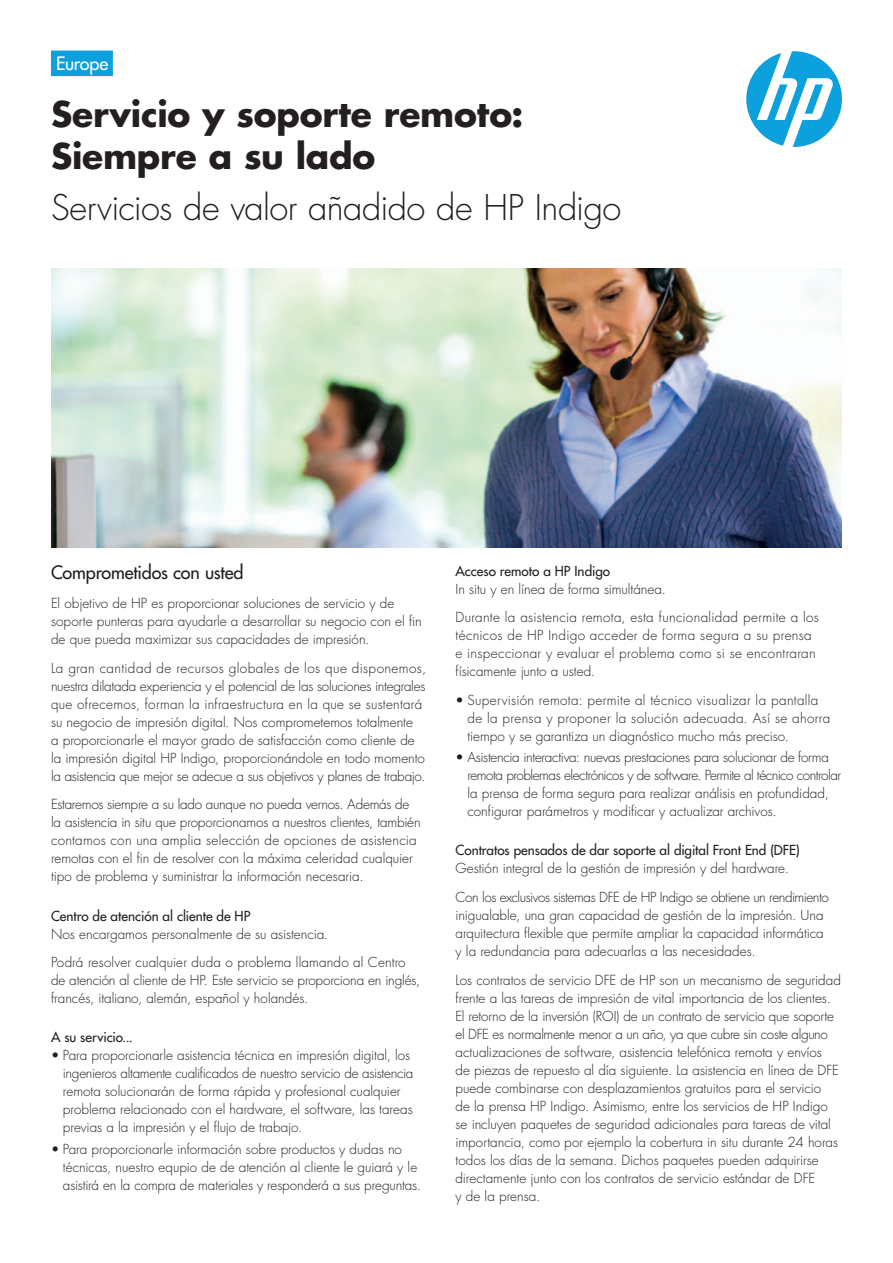
<style>
.page{position:relative;width:893px;height:1263px;background:#fff}
.page>*{position:absolute;margin:0;border:0;box-sizing:border-box;transform-origin:0 0}
.Header_Bold_40_45{font:700 34.5px/42px "Futura Std";letter-spacing:-.005em;color:#231f20}
.Header_Bold_40_45-2{font:300 34.5px "Futura Std";letter-spacing:-.015em;color:#231f20}
.intro_emphasized_tex{font:500 18px "Futura Std";letter-spacing:-.01em;color:#231f20}
.Cover_1{font:500 18px "Futura Std";letter-spacing:-.02em;color:#fff}
.Body_text_9_12pt{font:300 13.5px/18px "Futura Std";letter-spacing:-.005em;color:#231f20}
.intro_emphasized_tex-2{font:300 13.5px/18px "Futura Std";color:#231f20}
.Body_text_9_12pt-2{font:300 13.5px/18px "Futura Std";letter-spacing:.025em;color:#231f20}
.Body_text_9_12pt-3{font:300 13.5px/18px "Futura Std";letter-spacing:.02em;color:#231f20}
.Medium_Body_Copy{font:500 13.5px "Futura Std";color:#231f20}
.Body_text_9_12pt-4{font:500 13.5px "Futura Std";color:#231f20}
.s1{color:#0ca0dd}
</style>
<div class="page">
<img style="left:51px;top:269px;width:791px;height:278px">
<div style="left:51px;top:51px;width:62px;height:25px;background:#0ca0dd"></div>
<svg style="left:746px;top:51px;width:96px;height:96px"></svg>
<p class="Cover_1" style="left:56px;top:52px;width:58px">Europe<span class="s1">.</span></p>
<p class="Header_Bold_40_45" style="left:51px;top:93px;width:474px">Servicio y soporte remoto:<br>Siempre a su lado</p>
<p class="Header_Bold_40_45-2" style="left:51px;top:186px;width:572px">Servicios de valor añadido de HP Indigo</p>
<p class="intro_emphasized_tex" style="left:51px;top:561px;width:194px">Comprometidos con usted</p>
<p class="intro_emphasized_tex-2" style="left:51px;top:594px;width:372px">El objetivo de HP es proporcionar soluciones de servicio y de soporte punteras para ayudarle a desarrollar su negocio con el fin de que pueda maximizar sus capacidades de impresión.</p>
<p class="intro_emphasized_tex-2" style="left:51px;top:659px;width:377px">La gran cantidad de recursos globales de los que disponemos, nuestra dilatada experiencia y el potencial de las soluciones integrales que ofrecemos, forman la infraestructura en la que se sustentará su negocio de impresión digital. Nos comprometemos totalmente<br>a proporcionarle el mayor grado de satisfacción como cliente de la impresión digital HP Indigo, proporcionándole en todo momento la asistencia que mejor se adecue a sus objetivos y planes de trabajo.</p>
<p class="Body_text_9_12pt" style="left:51px;top:796px;width:371px">Estaremos siempre a su lado aunque no pueda vernos. Además de la asistencia in situ que proporcionamos a nuestros clientes, también contamos con una amplia selección de opciones de asistencia remotas con el fin de resolver con la máxima celeridad cualquier tipo de problema y suministrar la información necesaria.</p>
<p class="Medium_Body_Copy" style="left:51px;top:907px;width:201px">Centro de atención al cliente de HP</p>
<p class="Body_text_9_12pt" style="left:51px;top:925px;width:279px">Nos encargamos personalmente de su asistencia.</p>
<p class="Body_text_9_12pt" style="left:51px;top:954px;width:371px">Podrá resolver cualquier duda o problema llamando al Centro de atención al cliente de HP. Este servicio se proporciona en inglés, francés, italiano, alemán, español y holandés.</p>
<p class="Medium_Body_Copy" style="left:51px;top:1029px;width:83px">A su servicio...</p>
<p class="Body_text_9_12pt" style="left:63px;top:1047px;width:352px;text-indent:-12px">• Para proporcionarle asistencia técnica en impresión digital, los ingenieros altamente cualificados de nuestro servicio de asistencia remota solucionarán de forma rápida y profesional cualquier problema relacionado con el hardware, el software, las tareas previas a la impresión y el flujo de trabajo.</p>
<p class="Body_text_9_12pt" style="left:63px;top:1140px;width:360px;text-indent:-12px">• Para proporcionarle información sobre productos y dudas no técnicas, nuestro equpio de de atención al cliente le guiará y le asistirá en la compra de materiales y responderá a sus preguntas.</p>
<p class="Body_text_9_12pt-4" style="left:455px;top:562px;width:156px">Acceso remoto a HP Indigo</p>
<p class="Body_text_9_12pt" style="left:455px;top:580px;width:212px">In situ y en línea de forma simultánea.</p>
<p class="Body_text_9_12pt-2" style="left:455px;top:609px;width:365px">Durante la asistencia remota, esta funcionalidad permite a los técnicos de HP Indigo acceder de forma segura a su prensa e inspeccionar y evaluar el problema como si se encontraran físicamente junto a usted.</p>
<p class="Body_text_9_12pt-3" style="left:467px;top:691px;width:364px;text-indent:-12px">• Supervisión remota: permite al técnico visualizar la pantalla de la prensa y proponer la solución adecuada. Así se ahorra tiempo y se garantiza un diagnóstico mucho más preciso.</p>
<p class="Body_text_9_12pt" style="left:467px;top:749px;width:375px;text-indent:-12px">• Asistencia interactiva: nuevas prestaciones para solucionar de forma remota problemas electrónicos y de software. Permite al técnico controlar la prensa de forma segura para realizar análisis en profundidad, configurar parámetros y modificar y actualizar archivos.</p>
<p class="Medium_Body_Copy" style="left:455px;top:842px;width:346px">Contratos pensados de dar soporte al digital Front End (DFE)</p>
<p class="Body_text_9_12pt" style="left:455px;top:860px;width:335px">Gestión integral de la gestión de impresión y del hardware.</p>
<p class="Body_text_9_12pt" style="left:455px;top:888px;width:375px">Con los exclusivos sistemas DFE de HP Indigo se obtiene un rendimiento inigualable, una gran capacidad de gestión de la impresión. Una arquitectura flexible que permite ampliar la capacidad informática y la redundancia para adecuarlas a las necesidades.</p>
<p class="Body_text_9_12pt" style="left:455px;top:971px;width:387px">Los contratos de servicio DFE de HP son un mecanismo de seguridad frente a las tareas de impresión de vital importancia de los clientes.<br>El retorno de la inversión (ROI) de un contrato de servicio que soporte el DFE es normalmente menor a un año, ya que cubre sin coste alguno actualizaciones de software, asistencia telefónica remota y envíos<br>de piezas de repuesto al día siguiente. La asistencia en línea de DFE puede combinarse con desplazamientos gratuitos para el servicio<br>de la prensa HP Indigo. Asimismo, entre los servicios de HP Indigo se incluyen paquetes de seguridad adicionales para tareas de vital importancia, como por ejemplo la cobertura in situ durante 24 horas todos los días de la semana. Dichos paquetes pueden adquirirse directamente junto con los contratos de servicio estándar de DFE<br>y de la prensa.</p>
</div>
